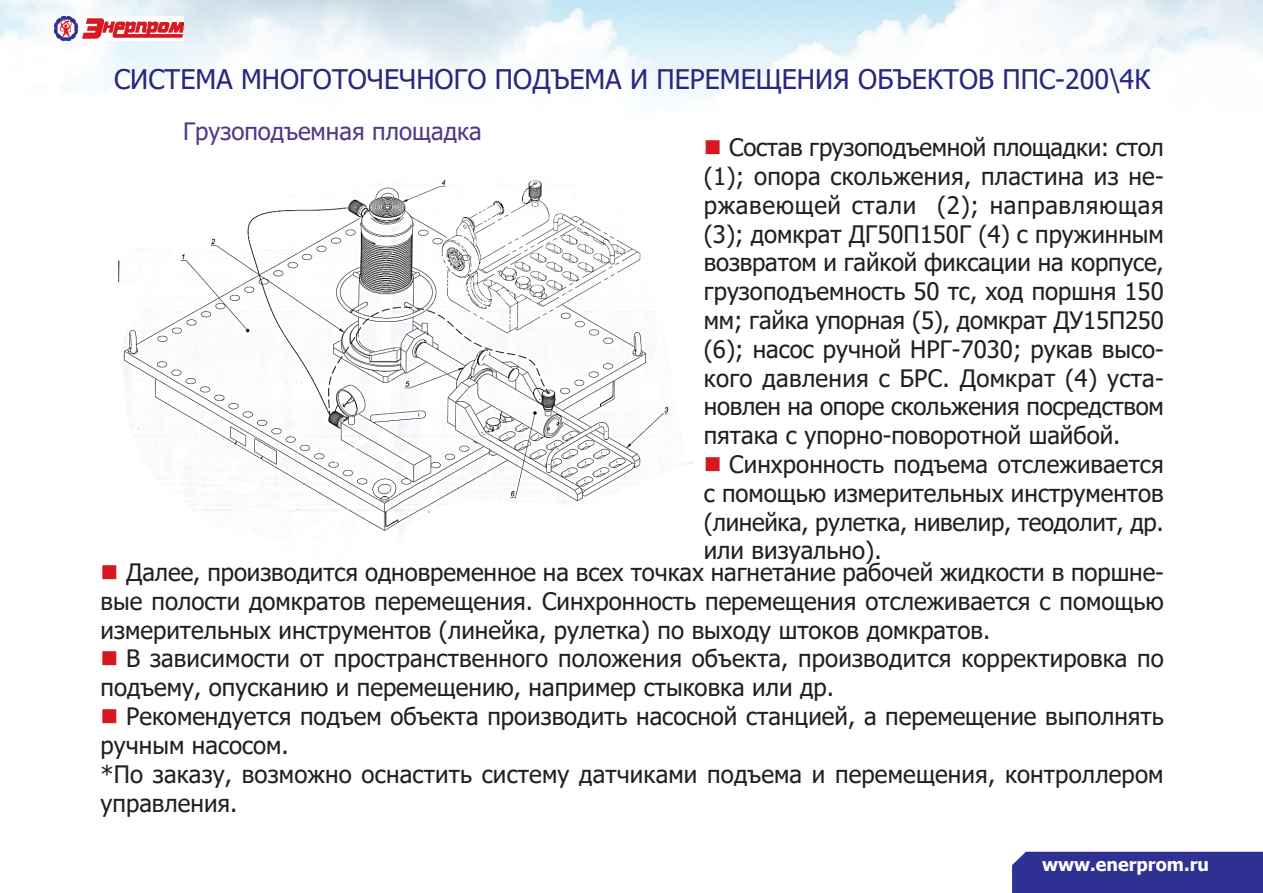
<style>
.page{position:relative;width:1263px;height:893px;background:#fff}
.page>*{position:absolute;margin:0;border:0;box-sizing:border-box;transform-origin:0 0}
.ЗАГОЛОВОК{font:27px "Tahoma";color:#292780}
.Text{font:24px/28.8px "Tahoma";color:#231f20;text-align:justify}
.Text-2{font:24px "Tahoma";color:#513987}
.t1{font:700 18px "Tahoma";color:#fff}
</style>
<div class="page">
<div style="left:1012px;top:852px;width:251px;height:41px;background:#2e3092"></div>
<img style="left:54px;top:16px;width:130px;height:25px">
<img style="left:118px;top:175px;width:575px;height:358px">
<p class="ЗАГОЛОВОК" style="left:114px;top:61px;width:1038px">СИСТЕМА МНОГОТОЧЕЧНОГО ПОДЪЕМА И ПЕРЕМЕЩЕНИЯ ОБЪЕКТОВ ППС-200\4К</p>
<p class="Text-2" style="left:183px;top:115px;width:300px">Грузоподъемная площадка</p>
<p class="Text" style="left:704px;top:134px;width:462px;text-indent:26px">Состав грузоподъемной площадки: стол (1); опора скольжения, пластина из не&shy;ржавеющей стали (2); направляющая (3); домкрат ДГ50П150Г (4) с пружинным возвратом и гайкой фиксации на корпусе, грузоподъемность 50 тс, ход поршня 150 мм; гайка упорная (5), домкрат ДУ15П250 (6); насос ручной НРГ-7030; рукав высо&shy;кого давления с БРС. Домкрат (4) уста&shy;новлен на опоре скольжения посредством пятака с упорно-поворотной шайбой.</p>
<p class="Text" style="left:704px;top:451px;width:461px;text-indent:26px">Синхронность подъема отслеживается с помощью измерительных инструментов (линейка, рулетка, нивелир, теодолит, др. или визуально).</p>
<p class="Text" style="left:101px;top:559px;width:1065px;text-indent:26px">Далее, производится одновременное на всех точках нагнетание рабочей жидкости в поршне&shy;вые полости домкратов перемещения. Синхронность перемещения отслеживается с помощью измерительных инструментов (линейка, рулетка) по выходу штоков домкратов.</p>
<p class="Text" style="left:101px;top:646px;width:1065px;text-indent:26px">В зависимости от пространственного положения объекта, производится корректировка по подъему, опусканию и перемещению, например стыковка или др.</p>
<p class="Text" style="left:101px;top:703px;width:1064px;text-indent:26px">Рекомендуется подъем объекта производить насосной станцией, а перемещение выполнять ручным насосом.</p>
<p class="Text" style="left:101px;top:761px;width:1064px">*По заказу, возможно оснастить систему датчиками подъема и перемещения, контроллером управления.</p>
<p class="t1" style="left:1042px;top:851px;width:168px">www.enerprom.ru</p>
</div>
